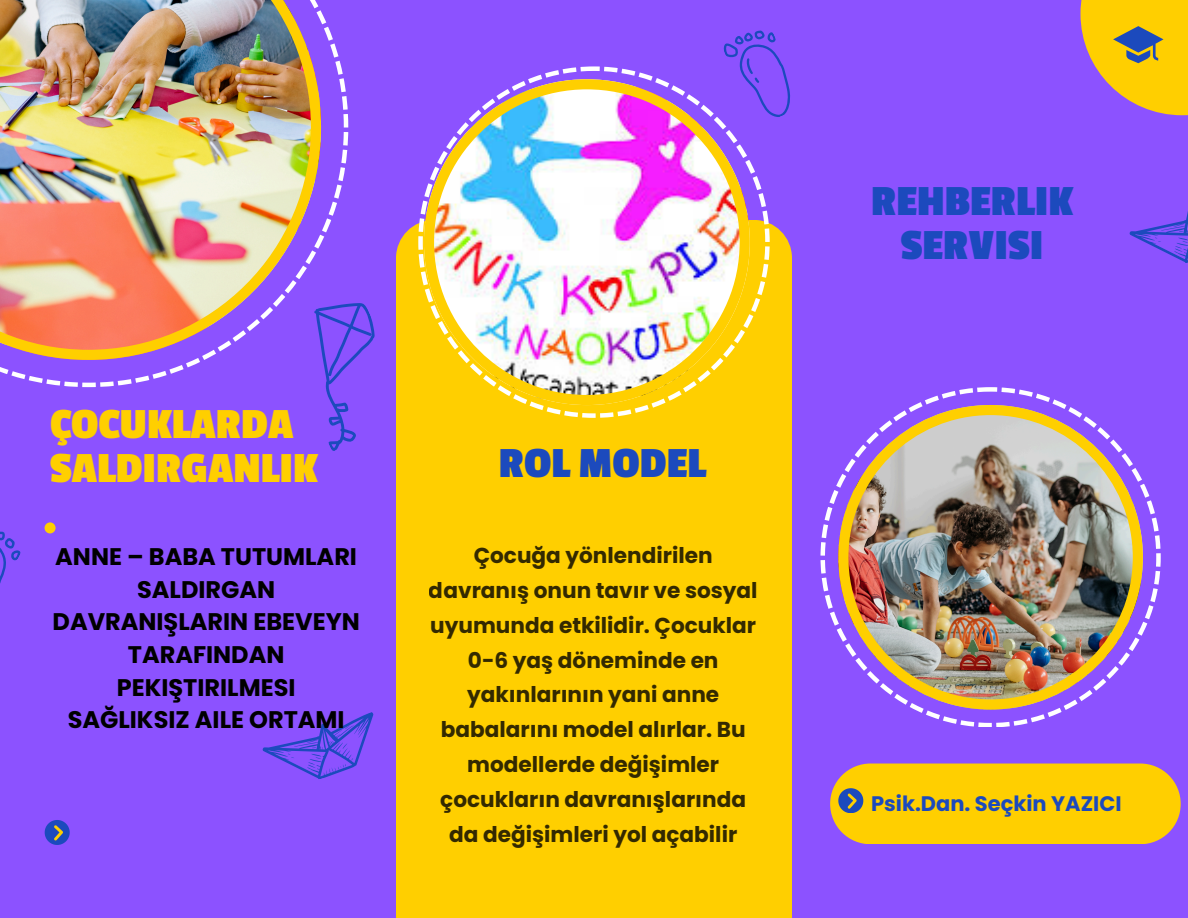
<style>
.page{position:relative;width:1188px;height:918px;background:#8c52ff}
.page>*{position:absolute;margin:0;border:0;box-sizing:border-box;transform-origin:0 0}
.t1{font:700 45px/43.8px "Passion One";color:#1c4abd;text-align:center}
.t2{font:700 45px/43.8px "Passion One";color:#ffcf00}
.t3{font:700 24px/32.7px "Poppins";color:#000;text-align:center}
.t4{font:700 21.6px/34.8px "Poppins";color:#000;text-align:center}
.t5{font:700 21px "Poppins";color:#1c4abd}
</style>
<div class="page">
<svg style="left:1080px;top:0;width:108px;height:115px;fill:#ffcf00"></svg>
<svg style="left:820px;top:387px;width:340px;height:340px"></svg>
<img style="left:838px;top:405px;width:305px;height:305px">
<svg style="left:0;top:11px;width:348px;height:376px"></svg>
<img style="left:0;top:0;width:321px;height:360px">
<div style="left:396px;top:223px;width:396px;height:695px;background:#ffcf00"></div>
<svg style="left:418px;top:66px;width:351px;height:351px"></svg>
<img style="left:424px;top:79px;width:326px;height:326px">
<svg style="left:262px;top:712px;width:112px;height:67px"></svg>
<svg style="left:276px;top:290px;width:139px;height:162px"></svg>
<svg style="left:1129px;top:211px;width:59px;height:52px"></svg>
<div style="left:45px;top:522px;width:11px;height:11px;background:#ffcf00;border-radius:50%"></div>
<svg style="left:0;top:531px;width:21px;height:53px"></svg>
<svg style="left:720px;top:30px;width:71px;height:97px"></svg>
<svg style="left:1113px;top:26px;width:51px;height:37px;background:#938f59"></svg>
<svg style="left:45px;top:820px;width:24px;height:25px"></svg>
<svg style="left:830px;top:764px;width:351px;height:80px;background:#f5c60f"></svg>
<p class="t2" style="left:50px;top:403px;width:269px">ÇOCUKLARDA<br>SALDIRGANLIK</p>
<h1 class="t3" style="left:53px;top:540px;width:309px">ANNE – BABA TUTUMLARI<br>SALDIRGAN<br>DAVRANIŞLARIN EBEVEYN<br>TARAFINDAN<br>PEKIŞTIRILMESI<br>SAĞLIKSIZ AILE ORTAMI</h1>
<p class="t1" style="left:499px;top:442px;width:209px">ROL MODEL</p>
<p class="t4" style="left:429px;top:538px;width:330px">Çocuğa yönlendirilen davranış onun tavır ve sosyal uyumunda etkilidir. Çocuklar<br>0-6 yaş döneminde en yakınlarının yani anne babalarını model alırlar. Bu modellerde değişimler çocukların davranışlarında da değişimleri yol açabilir</p>
<h3 class="t1" style="left:871px;top:180px;width:204px">REHBERLIK<br>SERVISI</h3>
<h1 class="t5" style="left:871px;top:789px;width:252px">Psik.Dan. Seçkin YAZICI</h1>
</div>
